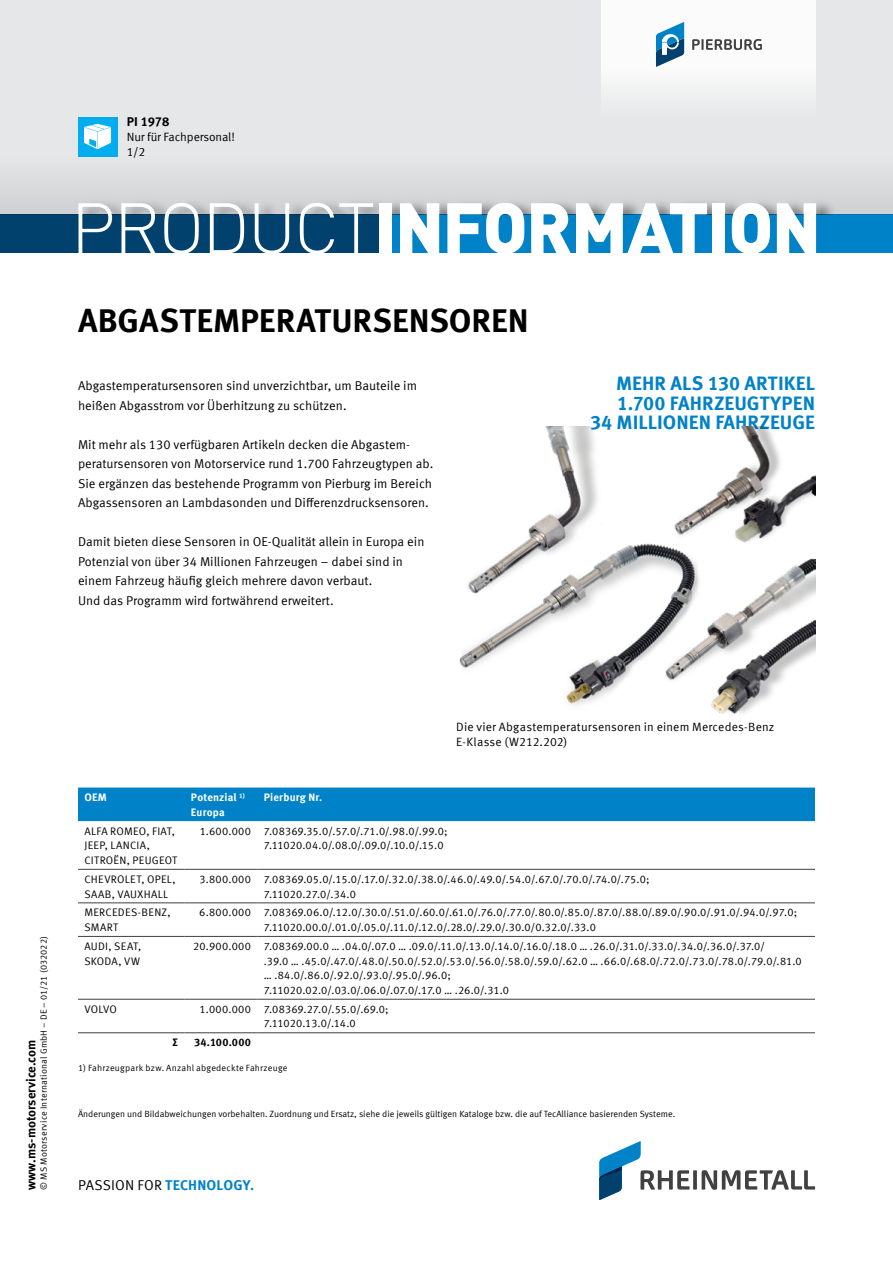
<style>
.page{position:relative;width:893px;height:1263px;background:#fff}
.page>*{position:absolute;margin:0;border:0;box-sizing:border-box;transform-origin:0 0}
.t1{font:900 70.5px "DIN Offc";letter-spacing:-.025em;color:#fff}
.t2{font:700 33px "Meta Offc Pro";color:#000}
.t3{font:700 19.5px/19.5px "Meta Offc Pro";color:#0082c8;text-align:right}
.t4{font:700 14.25px "Meta Offc Pro";letter-spacing:.01em;color:#0082c8}
.t5{font:12.75px/19.5px "Meta Offc Pro Norm";color:#000}
.t6{font:700 12.75px "Meta Offc Pro";color:#000}
.t7{font:12px/14.7px "Meta Offc Pro Norm";letter-spacing:.01em;color:#000}
.t8{font:12px "Meta Offc Pro Norm";letter-spacing:-.01em;color:#000}
.t9{font:10.8px/14.7px "Meta Offc Pro Norm";letter-spacing:.015em;color:#000}
.t10{font:700 10.8px/14.7px "Meta Offc Pro";letter-spacing:.015em;color:#fff}
.t11{font:700 10.8px "Meta Offc Pro";letter-spacing:.025em;color:#000}
.t12{font:9px "Meta Offc Pro Norm";color:#000}
.t13{font:9px "Meta Offc Pro Norm";letter-spacing:.02em;color:#000}
.s1{font-weight:300}
.s2{font-family:"Meta Offc Pro Norm";font-weight:400;color:#000}
</style>
<div class="page">
<div style="left:0;top:0;width:893px;height:224px;background:#e6e7e8"></div>
<div style="left:0;top:214px;width:893px;height:39px;background:#00416e"></div>
<div style="left:386px;top:214px;width:507px;height:39px;background:#0082c8"></div>
<div style="left:0;top:156px;width:893px;height:58px;background:#dcdedf"></div>
<div style="left:80px;top:198px;width:756px;height:16px;background:#000;opacity:.4"></div>
<div style="left:78px;top:117px;width:39px;height:39px;background:#00aeef"></div>
<svg style="left:84px;top:124px;width:27px;height:25px"></svg>
<div style="left:602px;top:0;width:214px;height:117px;background:linear-gradient(to bottom,#fff,#edeeef)"></div>
<svg style="left:692px;top:39px;width:70px;height:11px"></svg>
<svg style="left:656px;top:22px;width:28px;height:45px"></svg>
<svg style="left:599px;top:1141px;width:216px;height:59px"></svg>
<div style="left:78px;top:787px;width:737px;height:34px;background:#0082c8"></div>
<hr style="left:78px;top:869px;width:107px;height:1px;background:#414042">
<hr style="left:185px;top:869px;width:72px;height:1px;background:#414042">
<hr style="left:257px;top:869px;width:558px;height:1px;background:#414042">
<hr style="left:78px;top:902px;width:107px;height:1px;background:#414042">
<hr style="left:185px;top:902px;width:72px;height:1px;background:#414042">
<hr style="left:257px;top:902px;width:558px;height:1px;background:#414042">
<hr style="left:78px;top:936px;width:107px;height:1px;background:#414042">
<hr style="left:185px;top:936px;width:72px;height:1px;background:#414042">
<hr style="left:257px;top:936px;width:558px;height:1px;background:#414042">
<hr style="left:78px;top:999px;width:107px;height:1px;background:#414042">
<hr style="left:185px;top:999px;width:72px;height:1px;background:#414042">
<hr style="left:257px;top:999px;width:558px;height:1px;background:#414042">
<hr style="left:78px;top:1032px;width:107px;height:1px;background:#414042">
<hr style="left:185px;top:1032px;width:72px;height:1px;background:#414042">
<hr style="left:257px;top:1032px;width:558px;height:1px;background:#414042">
<img style="left:459px;top:426px;width:356px;height:288px">
<p class="t6" style="left:127px;top:111px;width:44px">PI 1978</p>
<p class="t8" style="left:127px;top:128px;width:110px">Nur für Fachpersonal!</p>
<p class="t7" style="left:127px;top:144px;width:20px">1/2</p>
<h1 class="t1" style="left:71px;top:181px;width:752px"><span class="s1">PRODUCT</span>INFORMATION</h1>
<h2 class="t2" style="left:78px;top:294px;width:452px">ABGASTEMPERATURSENSOREN</h2>
<p class="t5" style="left:78px;top:375px;width:341px">Abgastemperatursensoren sind unverzichtbar, um Bauteile im heißen Abgasstrom vor Überhitzung zu schützen.</p>
<p class="t5" style="left:78px;top:434px;width:357px">Mit mehr als 130 verfügbaren Artikeln decken die Abgastem&shy;peratursensoren von Motorservice rund 1.700 Fahrzeugtypen ab.<br>Sie ergänzen das bestehende Programm von Pierburg im Bereich Abgassensoren an Lambdasonden und Differenzdrucksensoren.</p>
<p class="t5" style="left:78px;top:531px;width:348px">Damit bieten diese Sensoren in OE-Qualität allein in Europa ein Potenzial von über 34 Millionen Fahrzeugen – dabei sind in einem Fahrzeug häufig gleich mehrere davon verbaut.<br>Und das Programm wird fortwährend erweitert.</p>
<h3 class="t3" style="left:590px;top:372px;width:226px">MEHR ALS 130 ARTIKEL<br>1.700 FAHRZEUGTYPEN<br>34 MILLIONEN FAHRZEUGE</h3>
<p class="t13" style="left:37px;top:1189px;width:255px;rotate:-90deg">© MS Motorservice International GmbH – DE – 01/21 (032022)</p>
<p class="t6" style="left:21px;top:1189px;width:151px;rotate:-90deg">www.ms-motorservice.com</p>
<p class="t7" style="left:456px;top:719px;width:320px">Die vier Abgastemperatursensoren in einem Mercedes-Benz<br>E-Klasse (W212.202)</p>
<p class="t10" style="left:84px;top:789px;width:24px">OEM</p>
<p class="t10" style="left:191px;top:789px;width:55px">Potenzial <sup>1)<br></sup>Europa</p>
<p class="t10" style="left:264px;top:789px;width:60px">Pierburg Nr.</p>
<p class="t9" style="left:84px;top:823px;width:94px">ALFA ROMEO, FIAT,<br>JEEP, LANCIA,<br>CITROËN, PEUGEOT</p>
<p class="t9" style="left:264px;top:823px;width:185px;text-indent:-64px">1.600.000 7.08369.35.0/.57.0/.71.0/.98.0/.99.0;<br>7.11020.04.0/.08.0/.09.0/.10.0/.15.0</p>
<p class="t9" style="left:84px;top:871px;width:93px">CHEVROLET, OPEL,<br>SAAB, VAUXHALL</p>
<p class="t9" style="left:264px;top:871px;width:387px;text-indent:-64px">3.800.000 7.08369.05.0/.15.0/.17.0/.32.0/.38.0/.46.0/.49.0/.54.0/.67.0/.70.0/.74.0/.75.0;<br>7.11020.27.0/.34.0</p>
<p class="t9" style="left:84px;top:905px;width:88px">MERCEDES-BENZ,<br>SMART</p>
<p class="t9" style="left:264px;top:905px;width:535px;text-indent:-64px">6.800.000 7.08369.06.0/.12.0/.30.0/.51.0/.60.0/.61.0/.76.0/.77.0/.80.0/.85.0/.87.0/.88.0/.89.0/.90.0/.91.0/.94.0/.97.0;<br>7.11020.00.0/.01.0/.05.0/.11.0/.12.0/.28.0/.29.0/.30.0/0.32.0/.33.0</p>
<p class="t9" style="left:84px;top:938px;width:58px">AUDI, SEAT,<br>SKODA, VW</p>
<p class="t9" style="left:264px;top:938px;width:540px;text-indent:-71px">20.900.000 7.08369.00.0 … .04.0/.07.0 … .09.0/.11.0/.13.0/.14.0/.16.0/.18.0 … .26.0/.31.0/.33.0/.34.0/.36.0/.37.0/<br>.39.0 … .45.0/.47.0/.48.0/.50.0/.52.0/.53.0/.56.0/.58.0/.59.0/.62.0 … .66.0/.68.0/.72.0/.73.0/.78.0/.79.0/.81.0 … .84.0/.86.0/.92.0/.93.0/.95.0/.96.0;<br>7.11020.02.0/.03.0/.06.0/.07.0/.17.0 … .26.0/.31.0</p>
<p class="t9" style="left:84px;top:1001px;width:34px">VOLVO</p>
<p class="t9" style="left:264px;top:1001px;width:127px;text-indent:-64px">1.000.000 7.08369.27.0/.55.0/.69.0;<br>7.11020.13.0/.14.0</p>
<p class="t11" style="left:173px;top:1034px;width:7px">Σ</p>
<p class="t11" style="left:194px;top:1034px;width:58px">34.100.000</p>
<p class="t13" style="left:78px;top:1061px;width:211px">1) Fahrzeugpark bzw. Anzahl abgedeckte Fahrzeuge</p>
<p class="t12" style="left:78px;top:1107px;width:599px">Änderungen und Bildabweichungen vorbehalten. Zuordnung und Ersatz, siehe die jeweils gültigen Kataloge bzw. die auf TecAlliance basierenden Systeme.</p>
<h3 class="t4" style="left:78px;top:1173px;width:178px"><span class="s2">PASSION FOR</span> TECHNOLOGY.</h3>
</div>
